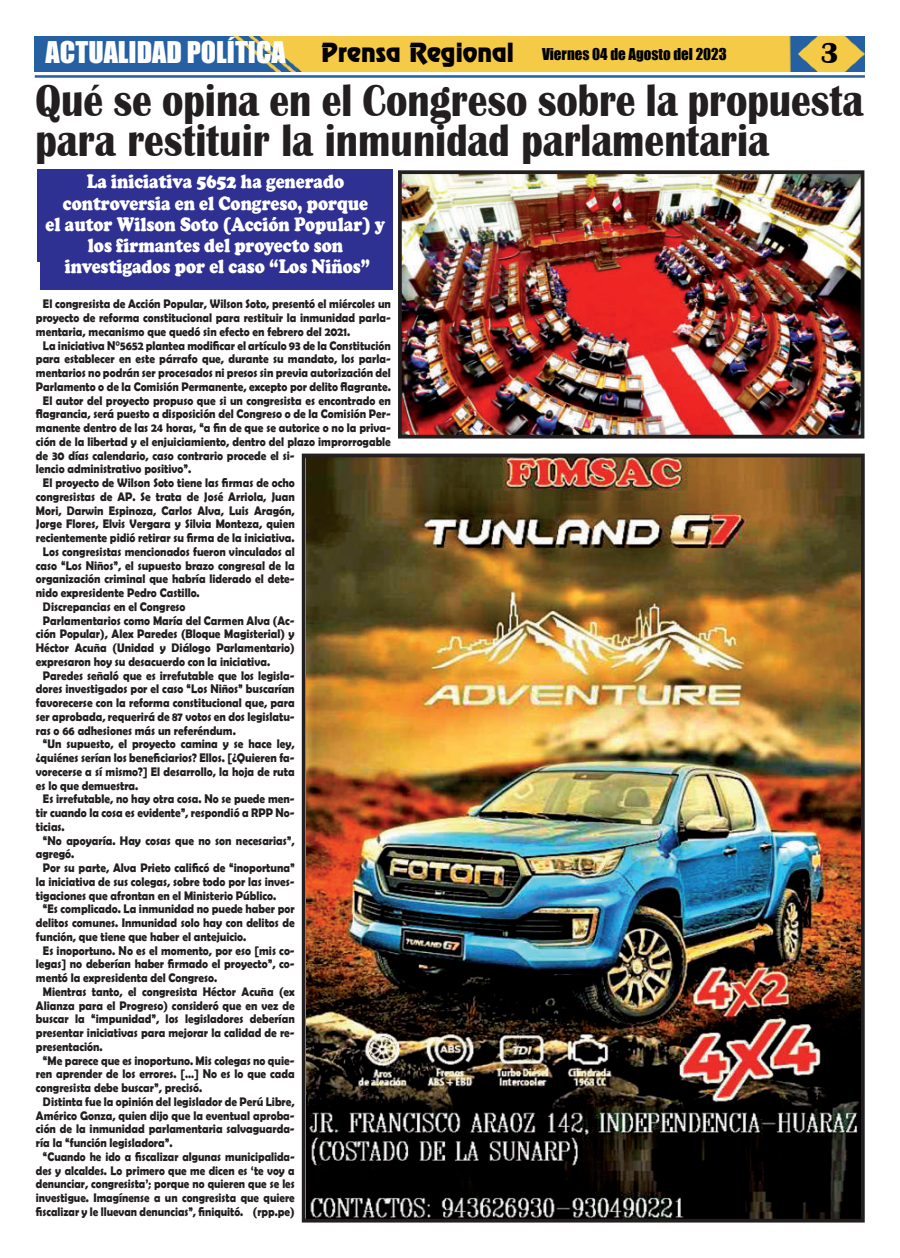
<style>
.page{position:relative;width:900px;height:1258px;background:#fff}
.page>*{position:absolute;margin:0;border:0;box-sizing:border-box;transform-origin:0 0}
.t1{font:700 46.5px/40px "Britannic";color:#231f20;scale:.85 1}
.t2{font:700 30px "Britannic";color:#020000}
.t3{font:27.5px "Impact";color:#fff}
.t4{font:900 20px/21.2px "Cooper";color:#fff;text-align:center;scale:.84 1}
.t5{font:15px "Impact";color:#000}
.t6{font:700 12.5px "Berlin Sans FB Demi";color:#231f20;scale:.9 1}
.t7{font:700 12.5px "Berlin Sans FB Demi";color:#231f20;scale:.88 1}
.s1{font-family:"Renfrew Normal";font-size:23.75px;color:#020000}
</style>
<div class="page">
<hr style="left:35px;top:75px;width:830px;height:3px;background:#2361a2">
<img style="left:35px;top:36px;width:830px;height:36px">
<img style="left:307px;top:459px;width:553px;height:758px">
<div style="left:302px;top:454px;width:563px;height:768px;border:4px solid #231f20"></div>
<img style="left:403px;top:175px;width:456px;height:258px">
<div style="left:398px;top:170px;width:466px;height:268px;border:4px solid #231f20"></div>
<div style="left:37px;top:169px;width:355px;height:92px;background:#2e3092"></div>
<div style="left:40px;top:175px;width:352px;height:115px;background:#2e3092"></div>
<h3 class="t3" style="left:46px;top:40px;width:242px">ACTUALIDAD POLÍTICA</h3>
<p class="t5" style="left:321px;top:47px;width:407px"><span class="s1">Prensa Regional</span> Viernes 04 de Agosto del 2023</p>
<h2 class="t2" style="left:820px;top:38px;width:20px">3</h2>
<h1 class="t1" style="left:36px;top:81px;width:975px">Qué se opina en el Congreso sobre la propuesta para restituir la inmunidad parlamentaria</h1>
<h3 class="t4" style="left:46px;top:173px;width:406px">La iniciativa 5652 ha generado controversia en el Congreso, porque<br>el autor Wilson Soto (Acción Popular) y los firmantes del proyecto son investigados por el caso “Los Niños”</h3>
<p class="t6" style="left:43px;top:298px;width:388px">El congresista de Acción Popular, Wilson Soto, presentó el miércoles un</p>
<p class="t6" style="left:36px;top:312px;width:396px">proyecto de reforma constitucional para restituir la inmunidad parla-</p>
<p class="t6" style="left:36px;top:326px;width:351px">mentaria, mecanismo que quedó sin efecto en febrero del 2021.</p>
<p class="t6" style="left:43px;top:338px;width:388px">La iniciativa N°5652 plantea modificar el artículo 93 de la Constitución</p>
<p class="t6" style="left:36px;top:353px;width:396px">para establecer en este párrafo que, durante su mandato, los parla-</p>
<p class="t6" style="left:36px;top:367px;width:396px">mentarios no podrán ser procesados ni presos sin previa autorización del</p>
<p class="t6" style="left:36px;top:379px;width:396px">Parlamento o de la Comisión Permanente, excepto por delito flagrante.</p>
<p class="t6" style="left:43px;top:395px;width:388px">El autor del proyecto propuso que si un congresista es encontrado en</p>
<p class="t6" style="left:36px;top:407px;width:396px">flagrancia, será puesto a disposición del Congreso o de la Comisión Per-</p>
<p class="t6" style="left:36px;top:421px;width:396px">manente dentro de las 24 horas, “a fin de que se autorice o no la priva-</p>
<p class="t6" style="left:36px;top:436px;width:396px">ción de la libertad y el enjuiciamiento, dentro del plazo improrrogable</p>
<p class="t6" style="left:36px;top:450px;width:289px">de 30 días calendario, caso contrario procede el si-</p>
<p class="t6" style="left:36px;top:463px;width:174px">lencio administrativo positivo”.</p>
<p class="t6" style="left:43px;top:476px;width:281px">El proyecto de Wilson Soto tiene las firmas de ocho</p>
<p class="t6" style="left:36px;top:491px;width:289px">congresistas de AP. Se trata de José Arriola, Juan</p>
<p class="t6" style="left:36px;top:505px;width:289px">Mori, Darwin Espinoza, Carlos Alva, Luis Aragón,</p>
<p class="t6" style="left:36px;top:518px;width:289px">Jorge Flores, Elvis Vergara y Silvia Monteza, quien</p>
<p class="t6" style="left:36px;top:531px;width:289px">recientemente pidió retirar su firma de la iniciativa.</p>
<p class="t6" style="left:43px;top:546px;width:281px">Los congresistas mencionados fueron vinculados al</p>
<p class="t6" style="left:36px;top:560px;width:289px">caso “Los Niños”, el supuesto brazo congresal de la</p>
<p class="t6" style="left:36px;top:573px;width:289px">organización criminal que habría liderado el dete-</p>
<p class="t6" style="left:36px;top:587px;width:184px">nido expresidente Pedro Castillo.</p>
<p class="t6" style="left:43px;top:601px;width:160px">Discrepancias en el Congreso</p>
<p class="t6" style="left:43px;top:615px;width:281px">Parlamentarios como María del Carmen Alva (Ac-</p>
<p class="t6" style="left:36px;top:628px;width:289px">ción Popular), Alex Paredes (Bloque Magisterial) y</p>
<p class="t6" style="left:36px;top:642px;width:289px">Héctor Acuña (Unidad y Diálogo Parlamentario)</p>
<p class="t6" style="left:36px;top:656px;width:262px">expresaron hoy su desacuerdo con la iniciativa.</p>
<p class="t6" style="left:43px;top:670px;width:281px">Paredes señaló que es irrefutable que los legisla-</p>
<p class="t6" style="left:36px;top:683px;width:289px">dores investigados por el caso “Los Niños” buscarían</p>
<p class="t6" style="left:36px;top:697px;width:289px">favorecerse con la reforma constitucional que, para</p>
<p class="t6" style="left:36px;top:711px;width:289px">ser aprobada, requerirá de 87 votos en dos legislatu-</p>
<p class="t6" style="left:36px;top:725px;width:224px">ras o 66 adhesiones más un referéndum.</p>
<p class="t6" style="left:43px;top:738px;width:281px">“Un supuesto, el proyecto camina y se hace ley,</p>
<p class="t6" style="left:36px;top:751px;width:289px">¿quiénes serían los beneficiarios? Ellos. [¿Quieren fa-</p>
<p class="t6" style="left:36px;top:766px;width:289px">vorecerse a sí mismo?] El desarrollo, la hoja de ruta</p>
<p class="t6" style="left:36px;top:780px;width:115px">es lo que demuestra.</p>
<p class="t6" style="left:43px;top:793px;width:281px">Es irrefutable, no hay otra cosa. No se puede men-</p>
<p class="t6" style="left:36px;top:807px;width:289px">tir cuando la cosa es evidente”, respondió a RPP No-</p>
<p class="t6" style="left:36px;top:821px;width:34px">ticias.</p>
<p class="t6" style="left:43px;top:835px;width:281px">“No apoyaría. Hay cosas que no son necesarias”,</p>
<p class="t6" style="left:36px;top:848px;width:44px">agregó.</p>
<p class="t6" style="left:43px;top:861px;width:281px">Por su parte, Alva Prieto calificó de “inoportuna”</p>
<p class="t6" style="left:36px;top:876px;width:289px">la iniciativa de sus colegas, sobre todo por las inves-</p>
<p class="t6" style="left:36px;top:890px;width:269px">tigaciones que afrontan en el Ministerio Público.</p>
<p class="t6" style="left:43px;top:903px;width:281px">“Es complicado. La inmunidad no puede haber por</p>
<p class="t6" style="left:36px;top:917px;width:289px">delitos comunes. Inmunidad solo hay con delitos de</p>
<p class="t6" style="left:36px;top:931px;width:235px">función, que tiene que haber el antejuicio.</p>
<p class="t6" style="left:43px;top:943px;width:281px">Es inoportuno. No es el momento, por eso [mis co-</p>
<p class="t6" style="left:36px;top:957px;width:289px">legas] no deberían haber firmado el proyecto”, co-</p>
<p class="t6" style="left:36px;top:972px;width:203px">mentó la expresidenta del Congreso.</p>
<p class="t6" style="left:43px;top:986px;width:281px">Mientras tanto, el congresista Héctor Acuña (ex</p>
<p class="t6" style="left:36px;top:1000px;width:289px">Alianza para el Progreso) consideró que en vez de</p>
<p class="t6" style="left:36px;top:1013px;width:289px">buscar la “impunidad”, los legisladores deberían</p>
<p class="t6" style="left:36px;top:1027px;width:289px">presentar iniciativas para mejorar la calidad de re-</p>
<p class="t6" style="left:36px;top:1041px;width:76px">presentación.</p>
<p class="t6" style="left:43px;top:1055px;width:281px">“Me parece que es inoportuno. Mis colegas no quie-</p>
<p class="t6" style="left:36px;top:1067px;width:289px">ren aprender de los errores. […] No es lo que cada</p>
<p class="t6" style="left:36px;top:1082px;width:186px">congresista debe buscar”, precisó.</p>
<p class="t6" style="left:43px;top:1096px;width:281px">Distinta fue la opinión del legislador de Perú Libre,</p>
<p class="t6" style="left:36px;top:1110px;width:289px">Américo Gonza, quien dijo que la eventual aproba-</p>
<p class="t6" style="left:36px;top:1123px;width:289px">ción de la inmunidad parlamentaria salvaguarda-</p>
<p class="t6" style="left:36px;top:1137px;width:153px">ría la “función legisladora”.</p>
<p class="t7" style="left:43px;top:1149px;width:288px">“Cuando he ido a fiscalizar algunas municipalida-</p>
<p class="t7" style="left:36px;top:1165px;width:296px">des y alcaldes. Lo primero que me dicen es ‘te voy a</p>
<p class="t7" style="left:36px;top:1178px;width:296px">denunciar, congresista’; porque no quieren que se les</p>
<p class="t7" style="left:36px;top:1192px;width:296px">investigue. Imagínense a un congresista que quiere</p>
<p class="t7" style="left:36px;top:1204px;width:296px">fiscalizar y le lluevan denuncias”, finiquitó. (rpp.pe)</p>
</div>
